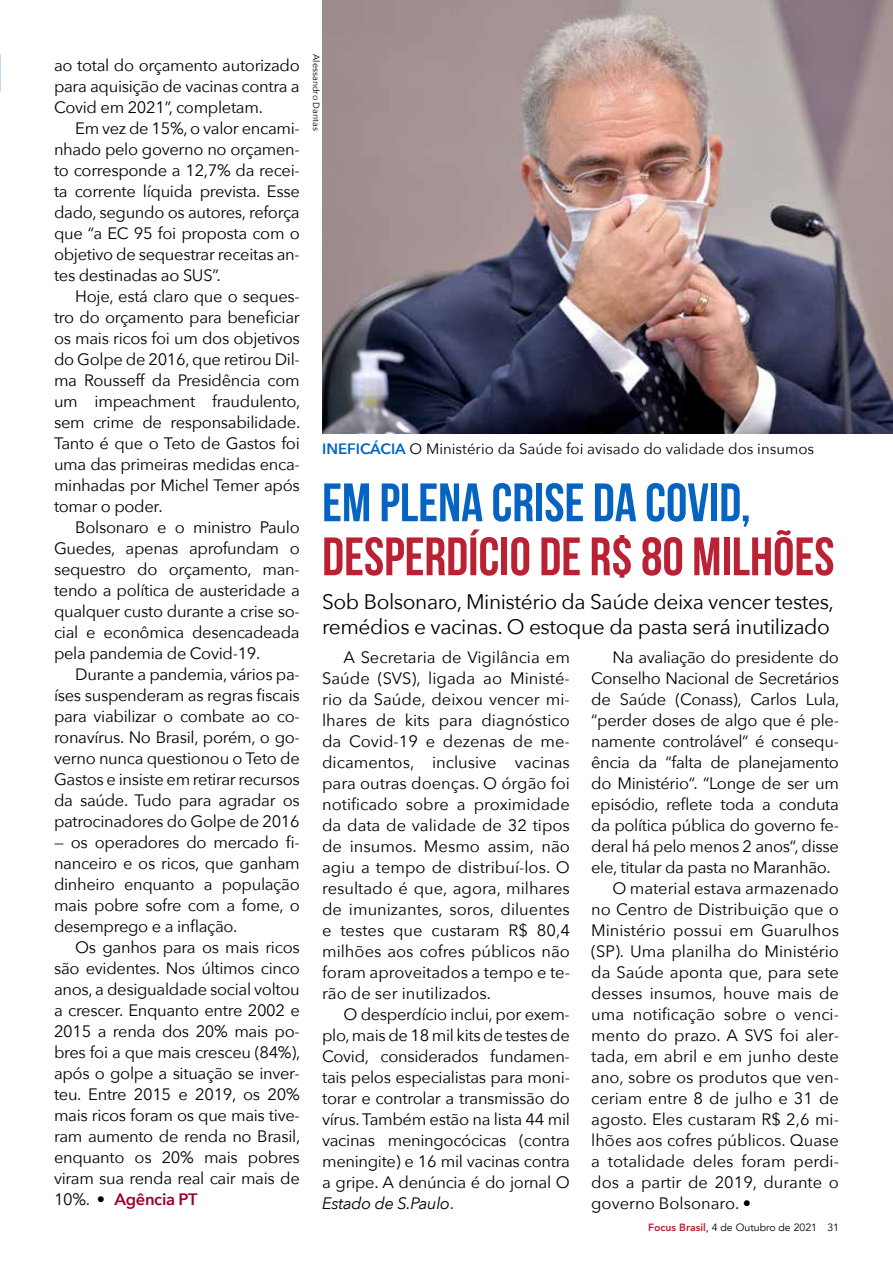
<style>
.page{position:relative;width:893px;height:1263px;background:#fff}
.page>*{position:absolute;margin:0;border:0;box-sizing:border-box;transform-origin:0 0}
.t1{font:700 54px "Bebas Neue";color:#ba2234}
.t2{font:700 54px "Bebas Neue";color:#0563c1}
.t3{font:21px/25.2px "Avenir Next";letter-spacing:-.02em;color:#000}
.t4{font:16.5px/21px "Avenir Next";letter-spacing:-.02em;color:#000;text-align:justify}
.t5{font:16.5px "Avenir Next";color:#000}
.t6{font:15px "Avenir Next";color:#000}
.t7{font:10.5px "Avenir";color:#000}
.t8{font:9px "Avenir Next";color:#000}
.s1{font-weight:600;color:#9e0028}
.s2{font-weight:600;color:#0563c1}
.s3{font-style:italic}
.s4{font-weight:800;color:#ba2234}
</style>
<div class="page">
<img style="left:322px;top:0;width:571px;height:434px">
<p class="t4" style="left:54px;top:54px;width:247px">ao total do orçamento autorizado para aquisição de vacinas contra a Covid em 2021”, completam.</p>
<p class="t4" style="left:54px;top:117px;width:247px;text-indent:21px">Em vez de 15%, o valor encami&shy;nhado pelo governo no orçamen&shy;to corresponde a 12,7% da recei&shy;ta corrente líquida prevista. Esse dado, segundo os autores, reforça que “a EC 95 foi proposta com o objetivo de sequestrar receitas an&shy;tes destinadas ao SUS”.</p>
<p class="t4" style="left:54px;top:285px;width:248px;text-indent:21px">Hoje, está claro que o seques&shy;tro do orçamento para beneficiar os mais ricos foi um dos objetivos do Golpe de 2016, que retirou Dil&shy;ma Rousseff da Presidência com um impeachment fraudulento, sem crime de responsabilidade.<br>Tanto é que o Teto de Gastos foi uma das primeiras medidas enca&shy;minhadas por Michel Temer após tomar o poder.</p>
<p class="t4" style="left:54px;top:516px;width:247px;text-indent:21px">Bolsonaro e o ministro Paulo Guedes, apenas aprofundam o sequestro do orçamento, man&shy;tendo a política de austeridade a qualquer custo durante a crise so&shy;cial e econômica desencadeada pela pandemia de Covid-19.</p>
<p class="t4" style="left:54px;top:663px;width:247px;text-indent:21px">Durante a pandemia, vários pa&shy;íses suspenderam as regras fiscais para viabilizar o combate ao co&shy;ronavírus. No Brasil, porém, o go&shy;verno nunca questionou o Teto de Gastos e insiste em retirar recursos da saúde. Tudo para agradar os patrocinadores do Golpe de 2016</p>
<p class="t4" style="left:54px;top:831px;width:247px">— os operadores do mercado fi&shy;nanceiro e os ricos, que ganham dinheiro enquanto a população mais pobre sofre com a fome, o desemprego e a inflação.</p>
<p class="t4" style="left:54px;top:936px;width:248px;text-indent:21px">Os ganhos para os mais ricos são evidentes. Nos últimos cinco anos, a desigualdade social voltou a crescer. Enquanto entre 2002 e 2015 a renda dos 20% mais po&shy;bres foi a que mais cresceu (84%), após o golpe a situação se inver&shy;teu. Entre 2015 e 2019, os 20% mais ricos foram os que mais tive&shy;ram aumento de renda no Brasil, enquanto os 20% mais pobres viram sua renda real cair mais de 10%. • <span class="s1">Agência PT</span></p>
<p class="t8" style="left:324px;top:54px;width:78px;rotate:90deg">Alessandro Dantas</p>
<p class="t6" style="left:322px;top:436px;width:494px"><span class="s2">INEFICÁCIA</span> O Ministério da Saúde foi avisado do validade dos insumos</p>
<h1 class="t2" style="left:322px;top:473px;width:430px">EM PLENA CRISE DA COVID,</h1>
<h1 class="t1" style="left:322px;top:527px;width:514px">DESPERDÍCIO DE R$ 80 MILHÕES</h1>
<p class="t3" style="left:322px;top:588px;width:513px">Sob Bolsonaro, Ministério da Saúde deixa vencer testes, remédios e vacinas. O estoque da pasta será inutilizado</p>
<p class="t4" style="left:322px;top:646px;width:249px;text-indent:21px">A Secretaria de Vigilância em Saúde (SVS), ligada ao Ministé&shy;rio da Saúde, deixou vencer mi&shy;lhares de kits para diagnóstico da Covid-19 e dezenas de me&shy;dicamentos, inclusive vacinas para outras doenças. O órgão foi notificado sobre a proximidade da data de validade de 32 tipos de insumos. Mesmo assim, não agiu a tempo de distribuí-los. O resultado é que, agora, milhares de imunizantes, soros, diluentes e testes que custaram R$ 80,4 milhões aos cofres públicos não foram aproveitados a tempo e te&shy;rão de ser inutilizados.</p>
<p class="t4" style="left:322px;top:1003px;width:249px;text-indent:21px">O desperdício inclui, por exem&shy;plo, mais de 18 mil kits de testes de Covid, considerados fundamen&shy;tais pelos especialistas para moni&shy;torar e controlar a transmissão do vírus. Também estão na lista 44 mil vacinas meningocócicas (contra meningite) e 16 mil vacinas contra a gripe. A denúncia é do jornal O <span class="s3">Estado de S.Paulo</span>.</p>
<p class="t4" style="left:612px;top:646px;width:228px">Na avaliação do presidente do</p>
<p class="t4" style="left:591px;top:667px;width:249px">Conselho Nacional de Secretários</p>
<p class="t4" style="left:591px;top:688px;width:250px">de Saúde (Conass), Carlos Lula,</p>
<p class="t4" style="left:591px;top:709px;width:249px">“perder doses de algo que é ple-</p>
<p class="t4" style="left:591px;top:730px;width:249px">namente controlável“ é consequ-</p>
<p class="t4" style="left:591px;top:751px;width:249px">ência da “falta de planejamento</p>
<p class="t4" style="left:591px;top:772px;width:249px">do Ministério“. “Longe de ser um</p>
<p class="t4" style="left:591px;top:793px;width:249px">episódio, reflete toda a conduta</p>
<p class="t4" style="left:591px;top:814px;width:249px">da política pública do governo fe-</p>
<p class="t4" style="left:591px;top:835px;width:249px">deral há pelo menos 2 anos“, disse</p>
<p class="t4" style="left:591px;top:856px;width:241px">ele, titular da pasta no Maranhão.</p>
<p class="t5" style="left:612px;top:874px;width:228px">O material estava armazenado</p>
<p class="t5" style="left:591px;top:895px;width:249px">no Centro de Distribuição que o</p>
<p class="t5" style="left:591px;top:916px;width:249px">Ministério possui em Guarulhos</p>
<p class="t5" style="left:591px;top:937px;width:249px">(SP). Uma planilha do Ministério</p>
<p class="t5" style="left:591px;top:958px;width:249px">da Saúde aponta que, para sete</p>
<p class="t5" style="left:591px;top:979px;width:249px">desses insumos, houve mais de</p>
<p class="t5" style="left:591px;top:1000px;width:249px">uma notificação sobre o venci-</p>
<p class="t5" style="left:591px;top:1021px;width:249px">mento do prazo. A SVS foi aler-</p>
<p class="t5" style="left:591px;top:1042px;width:249px">tada, em abril e em junho deste</p>
<p class="t5" style="left:591px;top:1063px;width:249px">ano, sobre os produtos que ven-</p>
<p class="t5" style="left:591px;top:1084px;width:249px">ceriam entre 8 de julho e 31 de</p>
<p class="t5" style="left:591px;top:1105px;width:249px">agosto. Eles custaram R$ 2,6 mi-</p>
<p class="t5" style="left:591px;top:1126px;width:249px">lhões aos cofres públicos. Quase</p>
<p class="t5" style="left:591px;top:1147px;width:249px">a totalidade deles foram perdi-</p>
<p class="t5" style="left:591px;top:1168px;width:249px">dos a partir de 2019, durante o</p>
<p class="t5" style="left:591px;top:1189px;width:161px">governo Bolsonaro. •</p>
<p class="t7" style="left:648px;top:1221px;width:193px"><span class="s4">Focus Brasil</span>, 4 de Outubro de 2021 31</p>
</div>
